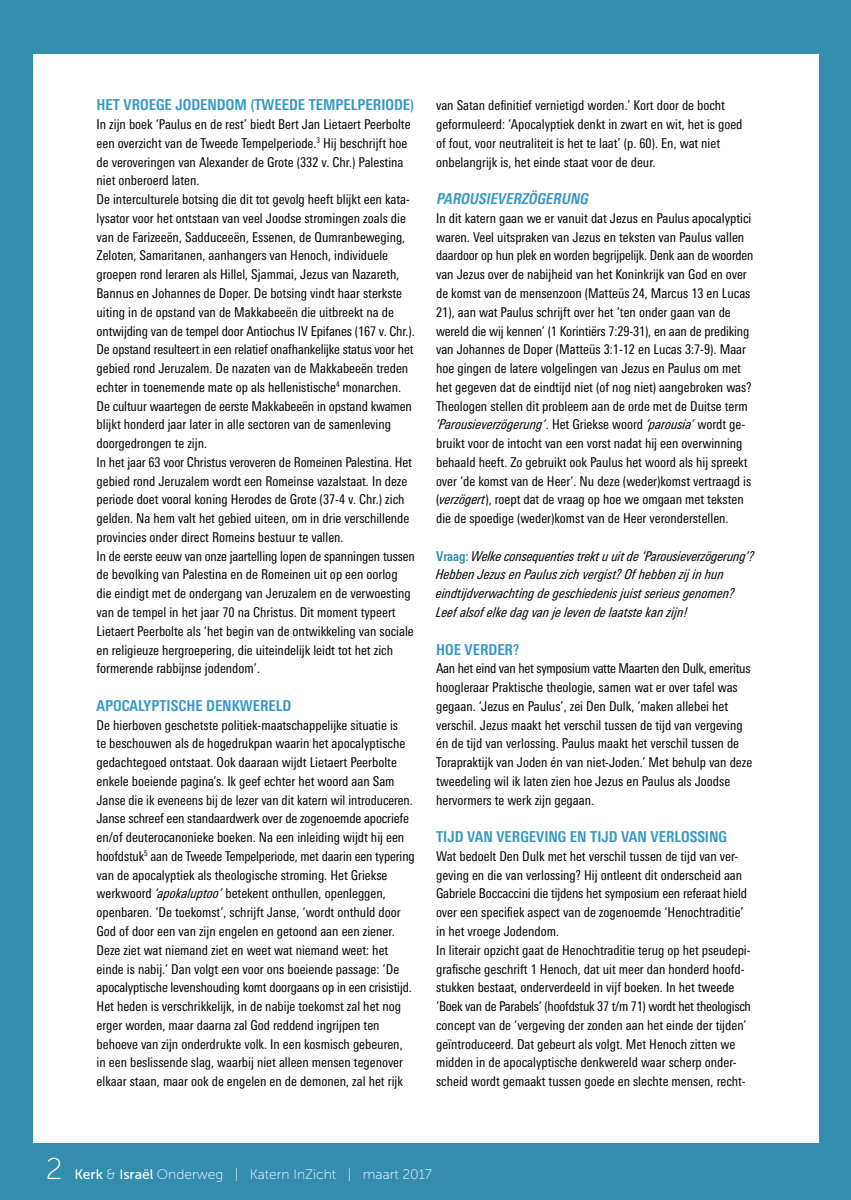
<style>
.page{position:relative;width:851px;height:1200px;background:#fff}
.page>*{position:absolute;margin:0;border:0;box-sizing:border-box;transform-origin:0 0}
.t1{font:30px "Museo Sans 100";color:#fff}
.t2{font:700 condensed 15px "Linotype Univers";color:#3697c4}
.t3{font:italic 700 condensed 15px "Linotype Univers";color:#3697c4}
.t4{font:13.8px "Museo Sans 100";color:#fff}
.t5{font:condensed 13.5px/18.8px "Linotype Univers";color:#000}
.t6{font:italic condensed 13.5px/18.8px "Linotype Univers";color:#000}
.s1{font-style:italic}
.s2{font-weight:700;font-style:normal;color:#348dae}
.s3{font-family:"Museo Sans 500"}
</style>
<div class="page">
<div style="left:0;top:0;width:850px;height:1199px;background:#348dae"></div>
<div style="left:33px;top:54px;width:785px;height:1087px;background:#fff"></div>
<p class="t2" style="left:97px;top:96px;width:319px">HET VROEGE JODENDOM (TWEEDE TEMPELPERIODE)</p>
<p class="t5" style="left:97px;top:115px;width:320px">In zijn boek ‘Paulus en de rest’ biedt Bert Jan Lietaert Peerbolte een overzicht van de Tweede Tempelperiode.<sup>3</sup> Hij beschrijft hoe de veroveringen van Alexander de Grote (332 v. Chr.) Palestina niet onberoerd laten.<br>De interculturele botsing die dit tot gevolg heeft blijkt een kata&shy;lysator voor het ontstaan van veel Joodse stromingen zoals die van de Farizeeën, Sadduceeën, Essenen, de Qumranbeweging, Zeloten, Samaritanen, aanhangers van Henoch, individuele groepen rond leraren als Hillel, Sjammai, Jezus van Nazareth, Bannus en Johannes de Doper. De botsing vindt haar sterkste uiting in de opstand van de Makkabeeën die uitbreekt na de ontwijding van de tempel door Antiochus IV Epifanes (167 v. Chr.).<br>De opstand resulteert in een relatief onafhankelijke status voor het gebied rond Jeruzalem. De nazaten van de Makkabeeën treden echter in toenemende mate op als hellenistische<sup>4</sup> monarchen.<br>De cultuur waartegen de eerste Makkabeeën in opstand kwamen blijkt honderd jaar later in alle sectoren van de samenleving doorgedrongen te zijn.<br>In het jaar 63 voor Christus veroveren de Romeinen Palestina. Het gebied rond Jeruzalem wordt een Romeinse vazalstaat. In deze periode doet vooral koning Herodes de Grote (37-4 v. Chr.) zich gelden. Na hem valt het gebied uiteen, om in drie verschillende provincies onder direct Romeins bestuur te vallen.<br>In de eerste eeuw van onze jaartelling lopen de spanningen tussen de bevolking van Palestina en de Romeinen uit op een oorlog die eindigt met de ondergang van Jeruzalem en de verwoesting van de tempel in het jaar 70 na Christus. Dit moment typeert Lietaert Peerbolte als ‘het begin van de ontwikkeling van sociale en religieuze hergroepering, die uiteindelijk leidt tot het zich formerende rabbijnse jodendom’.</p>
<p class="t2" style="left:97px;top:696px;width:196px">APOCALYPTISCHE DENKWERELD</p>
<p class="t5" style="left:97px;top:715px;width:319px">De hierboven geschetste politiek-maatschappelijke situatie is<br>te beschouwen als de hogedrukpan waarin het apocalyptische gedachtegoed ontstaat. Ook daaraan wijdt Lietaert Peerbolte enkele boeiende pagina’s. Ik geef echter het woord aan Sam Janse die ik eveneens bij de lezer van dit katern wil introduceren.<br>Janse schreef een standaardwerk over de zogenoemde apocriefe en/of deuterocanonieke boeken. Na een inleiding wijdt hij een hoofdstuk<sup>5</sup> aan de Tweede Tempelperiode, met daarin een typering van de apocalyptiek als theologische stroming. Het Griekse werkwoord <span class="s1">‘apokaluptoo’</span> betekent onthullen, openleggen, openbaren. ‘De toekomst’, schrijft Janse, ‘wordt onthuld door God of door een van zijn engelen en getoond aan een ziener.<br>Deze ziet wat niemand ziet en weet wat niemand weet: het einde is nabij.’ Dan volgt een voor ons boeiende passage: ‘De apocalyptische levenshouding komt doorgaans op in een crisistijd.<br>Het heden is verschrikkelijk, in de nabije toekomst zal het nog erger worden, maar daarna zal God reddend ingrijpen ten behoeve van zijn onderdrukte volk. In een kosmisch gebeuren, in een beslissende slag, waarbij niet alleen mensen tegenover elkaar staan, maar ook de engelen en de demonen, zal het rijk</p>
<p class="t5" style="left:436px;top:96px;width:308px">van Satan definitief vernietigd worden.’ Kort door de bocht geformuleerd: ‘Apocalyptiek denkt in zwart en wit, het is goed of fout, voor neutraliteit is het te laat’ (p. 60). En, wat niet onbelangrijk is, het einde staat voor de deur.</p>
<p class="t3" style="left:436px;top:190px;width:156px">PAROUSIEVERZÖGERUNG</p>
<p class="t5" style="left:436px;top:209px;width:319px">In dit katern gaan we er vanuit dat Jezus en Paulus apocalyptici waren. Veel uitspraken van Jezus en teksten van Paulus vallen daardoor op hun plek en worden begrijpelijk. Denk aan de woorden van Jezus over de nabijheid van het Koninkrijk van God en over de komst van de mensenzoon (Matteüs 24, Marcus 13 en Lucas 21), aan wat Paulus schrijft over het ‘ten onder gaan van de wereld die wij kennen’ (1 Korintiërs 7:29-31), en aan de prediking van Johannes de Doper (Matteüs 3:1-12 en Lucas 3:7-9). Maar hoe gingen de latere volgelingen van Jezus en Paulus om met het gegeven dat de eindtijd niet (of nog niet) aangebroken was?<br>Theologen stellen dit probleem aan de orde met de Duitse term <span class="s1">‘Parousieverzögerung’</span>. Het Griekse woord <span class="s1">‘parousia’</span> wordt ge&shy;bruikt voor de intocht van een vorst nadat hij een overwinning behaald heeft. Zo gebruikt ook Paulus het woord als hij spreekt over ‘de komst van de Heer’. Nu deze (weder)komst vertraagd is (<span class="s1">verzögert</span>), roept dat de vraag op hoe we omgaan met teksten die de spoedige (weder)komst van de Heer veronderstellen.</p>
<p class="t6" style="left:436px;top:546px;width:319px"><span class="s2">VRAAG:</span> Welke consequenties trekt u uit de ‘Parousieverzögerung’?<br>Hebben Jezus en Paulus zich vergist? Of hebben zij in hun eindtijdverwachting de geschiedenis juist serieus genomen?<br>Leef alsof elke dag van je leven de laatste kan zijn!</p>
<p class="t2" style="left:436px;top:640px;width:85px">HOE VERDER?</p>
<p class="t5" style="left:436px;top:659px;width:317px">Aan het eind van het symposium vatte Maarten den Dulk, emeritus hoogleraar Praktische theologie, samen wat er over tafel was gegaan. ‘Jezus en Paulus’, zei Den Dulk, ‘maken allebei het verschil. Jezus maakt het verschil tussen de tijd van vergeving én de tijd van verlossing. Paulus maakt het verschil tussen de Torapraktijk van Joden én van niet-Joden.’ Met behulp van deze tweedeling wil ik laten zien hoe Jezus en Paulus als Joodse hervormers te werk zijn gegaan.</p>
<p class="t2" style="left:436px;top:827px;width:292px">TIJD VAN VERGEVING EN TIJD VAN VERLOSSING</p>
<p class="t5" style="left:436px;top:846px;width:316px">Wat bedoelt Den Dulk met het verschil tussen de tijd van ver&shy;geving en die van verlossing? Hij ontleent dit onderscheid aan Gabriele Boccaccini die tijdens het symposium een referaat hield over een specifiek aspect van de zogenoemde ‘Henochtraditie’ in het vroege Jodendom.<br>In literair opzicht gaat de Henochtraditie terug op het pseudepi&shy;grafische geschrift 1 Henoch, dat uit meer dan honderd hoofd&shy;stukken bestaat, onderverdeeld in vijf boeken. In het tweede ‘Boek van de Parabels’ (hoofdstuk 37 t/m 71) wordt het theologisch concept van de ‘vergeving der zonden aan het einde der tijden’ geïntroduceerd. Dat gebeurt als volgt. Met Henoch zitten we midden in de apocalyptische denkwereld waar scherp onder&shy;scheid wordt gemaakt tussen goede en slechte mensen, recht-</p>
<h1 class="t1" style="left:46px;top:1152px;width:18px">2</h1>
<p class="t4" style="left:74px;top:1166px;width:359px"><span class="s3">Kerk</span> &amp; <span class="s3">Israël</span> Onderweg | Katern InZicht | maart 2017</p>
</div>
